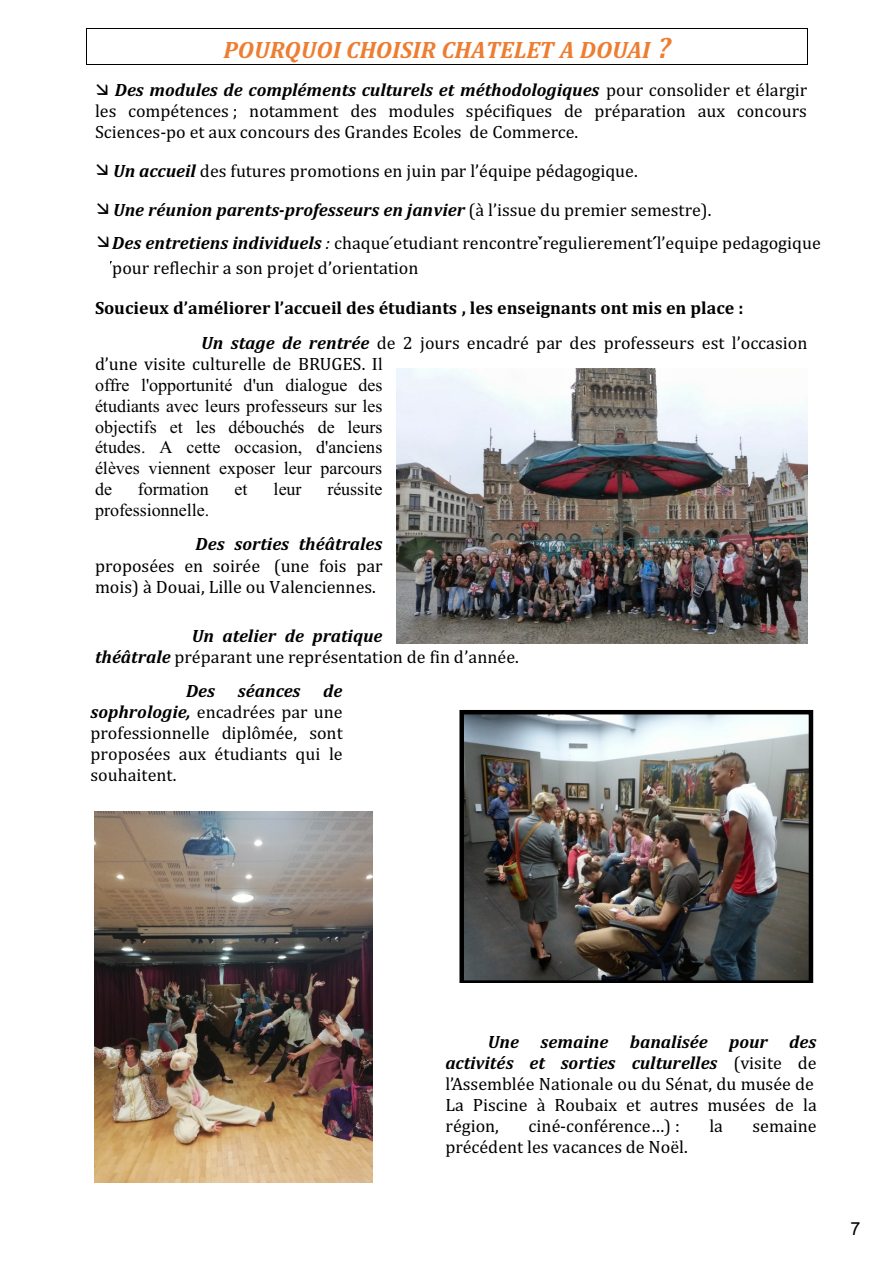
<style>
.page{position:relative;width:893px;height:1263px;background:#fff}
.page>*{position:absolute;margin:0;border:0;box-sizing:border-box;transform-origin:0 0}
.t1{font:italic 700 24px "Cambria";color:#ed7d31}
.t2{font:18px/21.1px "Cambria";color:#000}
.t3{font:18px/20.7px "Times New Roman";color:#000;text-align:justify}
.t4{font:700 18px/35.1px "Cambria";color:#000}
.t5{font:italic 700 18px "Cambria";color:#000}
.t6{font:18px "Arial";color:#000}
.s1{font-size:30px}
.s2{font-weight:700;font-style:italic}
.s3{font-weight:400;font-style:normal}
.s4{font-style:italic}
.s5{font-weight:400}
.s6{font-family:"Times New Roman"}
</style>
<div class="page">
<hr style="left:87px;top:28px;width:720px;height:1px;background:#000">
<hr style="left:87px;top:29px;width:1px;height:35px;background:#000">
<hr style="left:87px;top:64px;width:720px;height:1px;background:#000">
<hr style="left:807px;top:29px;width:1px;height:35px;background:#000">
<img style="left:464px;top:715px;width:344px;height:265px">
<div style="left:459px;top:710px;width:354px;height:275px;border:4px solid #000"></div>
<img style="left:396px;top:368px;width:411px;height:275px">
<div style="left:424px;top:983px;width:403px;height:276px;background:#fff"></div>
<img style="left:94px;top:812px;width:278px;height:370px">
<h1 class="t1" style="left:224px;top:39px;width:449px">POURQUOI CHOISIR CHATELET A DOUAI <span class="s1">?</span></h1>
<p class="t2" style="left:95px;top:80px;width:714px;text-align:justify;text-indent:20px"><span class="s2">Des modules de compléments culturels et méthodologiques</span> pour consolider et élargir les compétences ; notamment des modules spécifiques de préparation aux concours Sciences-po et aux concours des Grandes Ecoles de Commerce.</p>
<p class="t2" style="left:113px;top:162px;width:526px"><span class="s2">Un accueil</span> des futures promotions en juin par l’équipe pédagogique.</p>
<p class="t5" style="left:113px;top:202px;width:600px">Une réunion parents-professeurs en janvier <span class="s3">(à l’issue du premier semestre).</span></p>
<p class="t2" style="left:123px;top:239px;width:686px"><span class="s2">Des entretiens individuels</span> <span class="s4">:</span> chaque étudiant rencontre régulièrement l’équipe</p>
<p class="t2" style="left:95px;top:260px;width:414px">pedagogique pour réfléchir à son projet d’orientation.</p>
<p class="t4" style="left:201px;top:292px;width:608px;text-indent:-106px">Soucieux d’améliorer l’accueil des étudiants , les enseignants ont mis en place :<br><span class="s4">Un stage de rentrée</span> <span class="s5">de 2 jours encadré par des professeurs est l’occasion</span></p>
<p class="t2" style="left:95px;top:355px;width:289px">d’une visite culturelle de BRUGES. <span class="s6">Il</span></p>
<p class="t3" style="left:95px;top:377px;width:289px">offre l'opportunité d'un dialogue des étudiants avec leurs professeurs sur les objectifs et les débouchés de leurs études. A cette occasion, d'anciens élèves viennent exposer leur parcours de</p>
<p class="t2" style="left:112px;top:232px;width:710px;line-height:24.2px"><span class="s2">Des entretiens individuels</span> <span class="s4">:</span> chaque é tudiant rencontre ŕ̀ egulierement ĺ’equipe pedagogique ṕ̀ our reflechir a son projet d’orientation</p>
<p class="t3" style="left:138px;top:480px;width:72px">formation</p>
<p class="t3" style="left:235px;top:480px;width:14px">et</p>
<p class="t3" style="left:274px;top:480px;width:29px">leur</p>
<p class="t3" style="left:327px;top:480px;width:56px">réussite</p>
<p class="t3" style="left:95px;top:501px;width:116px">professionnelle.</p>
<p class="t5" style="left:196px;top:536px;width:188px">Des sorties théâtrales</p>
<p class="t2" style="left:95px;top:556px;width:289px">proposées en soirée (une fois par mois) à Douai, Lille ou Valenciennes.</p>
<p class="t2" style="left:95px;top:626px;width:425px;text-indent:97px"><span class="s2">Un atelier de pratique<br>théâtrale</span> préparant une représentation de fin d’année.</p>
<p class="t5" style="left:186px;top:683px;width:31px">Des</p>
<p class="t5" style="left:238px;top:683px;width:64px">séances</p>
<p class="t2" style="left:90px;top:681px;width:254px;text-align:justify;text-indent:233px"><span class="s2">de sophrologie,</span> encadrées par une professionnelle diplômée, sont proposées aux étudiants qui le souhaitent.</p>
<p class="t2" style="left:445px;top:1032px;width:373px;text-indent:42px"><span class="s2">Une semaine banalisée pour des activités et sorties culturelles</span> (visite de l’Assemblée Nationale ou du Sénat, du musée de La Piscine à Roubaix et autres musées de la région,</p>
<p class="t2" style="left:528px;top:1116px;width:153px">ciné-conférence…) :</p>
<p class="t2" style="left:709px;top:1116px;width:15px">la</p>
<p class="t2" style="left:752px;top:1116px;width:66px">semaine</p>
<p class="t2" style="left:445px;top:1137px;width:244px">précédent les vacances de Noël.</p>
<p class="t6" style="left:850px;top:1221px;width:12px">7</p>
</div>
